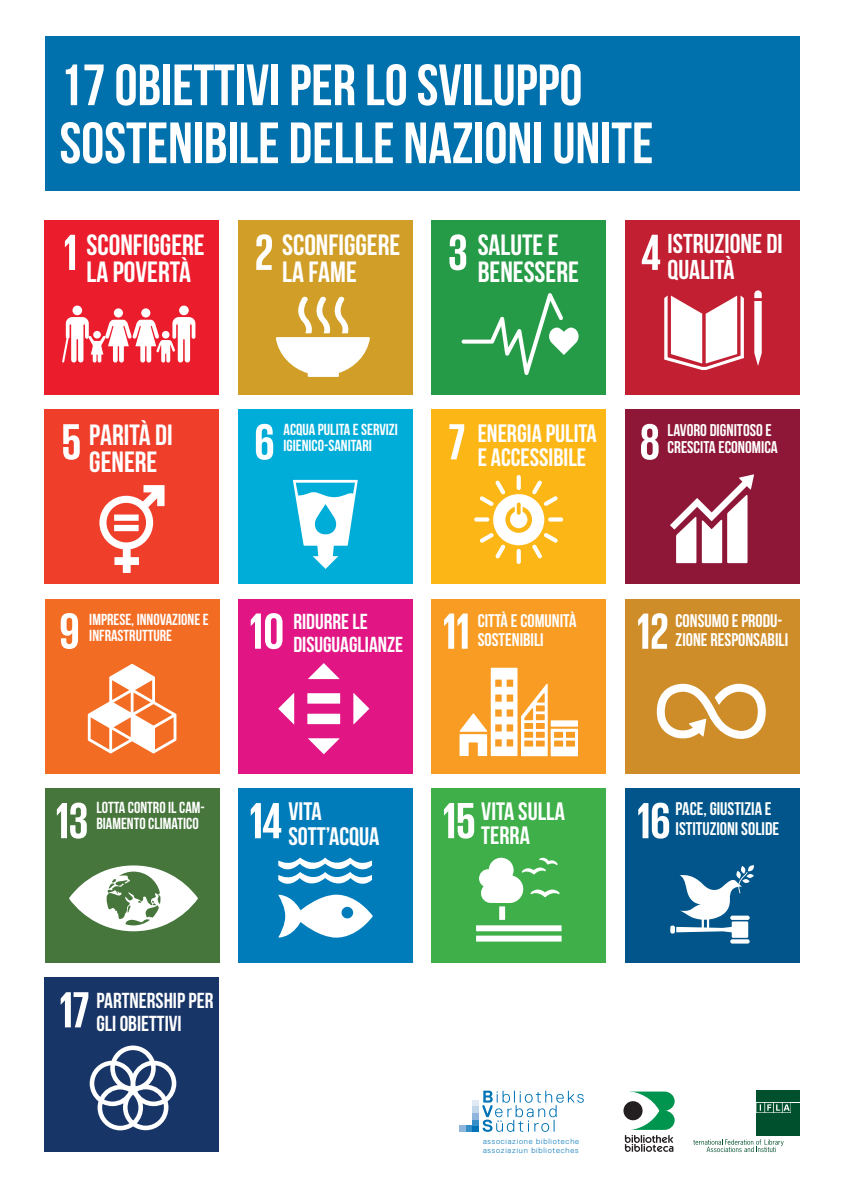
<style>
.page{position:relative;width:842px;height:1191px;background:#fff}
.page>*{position:absolute;margin:0;border:0;box-sizing:border-box;transform-origin:0 0}
.t1{font:700 58.1px/58px "Bebas Neue";color:#fff}
.t2{font:700 29.3px/27.1px "Bebas Neue";color:#fff}
.t3{font:700 27.3px/25.2px "Bebas Neue";color:#fff}
.t4{font:700 25.3px/25px "Bebas Neue";color:#fff}
.t5{font:700 25.2px/24.2px "Bebas Neue";color:#fff}
.t6{font:700 21.7px/23px "Bebas Neue";color:#fff}
.t7{font:700 18.3px/19.5px "Bebas Neue";color:#fff}
.t8{font:700 17px/17.3px "Bebas Neue";color:#fff}
.t9{font:700 16px/15.9px "Bebas Neue";color:#fff}
.t10{font:300 7.8px/8.6px "Replica";letter-spacing:.1em;color:#0073b6}
</style>
<div class="page">
<div style="left:45px;top:36px;width:754px;height:155px;background:#0071ad"></div>
<div style="left:625px;top:599px;width:174px;height:174px;background:#cf8d29"></div>
<div style="left:238px;top:220px;width:175px;height:174px;background:#d19f28"></div>
<div style="left:625px;top:409px;width:174px;height:175px;background:#8e1737"></div>
<div style="left:45px;top:409px;width:174px;height:175px;background:#ef3e2a"></div>
<div style="left:625px;top:220px;width:174px;height:174px;background:#c21f32"></div>
<div style="left:238px;top:599px;width:175px;height:174px;background:#e11584"></div>
<div style="left:431px;top:409px;width:175px;height:175px;background:#fcb615"></div>
<div style="left:431px;top:599px;width:175px;height:174px;background:#f89c24"></div>
<div style="left:238px;top:409px;width:175px;height:175px;background:#00add9"></div>
<div style="left:45px;top:599px;width:174px;height:174px;background:#f36c24"></div>
<div style="left:431px;top:220px;width:175px;height:174px;background:#269b47"></div>
<div style="left:45px;top:220px;width:174px;height:174px;background:#eb1c2c"></div>
<div style="left:625px;top:788px;width:174px;height:175px;background:#01558a"></div>
<div style="left:45px;top:977px;width:174px;height:175px;background:#183567"></div>
<div style="left:45px;top:788px;width:174px;height:175px;background:#46763b"></div>
<div style="left:238px;top:788px;width:175px;height:175px;background:#007cbb"></div>
<div style="left:432px;top:788px;width:174px;height:175px;background:#3eaf49"></div>
<svg style="left:657px;top:683px;width:109px;height:56px"></svg>
<svg style="left:276px;top:296px;width:94px;height:81px"></svg>
<svg style="left:670px;top:474px;width:84px;height:89px"></svg>
<svg style="left:99px;top:485px;width:66px;height:88px"></svg>
<div style="left:114px;top:514px;width:25px;height:7px;background:#fff"></div>
<div style="left:114px;top:525px;width:25px;height:6px;background:#fff"></div>
<svg style="left:90px;top:1045px;width:86px;height:85px"></svg>
<svg style="left:459px;top:668px;width:119px;height:88px"></svg>
<svg style="left:69px;top:865px;width:129px;height:66px"></svg>
<svg style="left:293px;top:480px;width:65px;height:89px"></svg>
<div style="left:499px;top:906px;width:6px;height:14px;background:#fff"></div>
<div style="left:476px;top:925px;width:86px;height:6px;background:#fff"></div>
<div style="left:476px;top:935px;width:86px;height:6px;background:#fff"></div>
<svg style="left:479px;top:857px;width:80px;height:46px"></svg>
<svg style="left:462px;top:293px;width:117px;height:82px"></svg>
<div style="left:179px;top:305px;width:10px;height:10px;background:#fff;border-radius:50%"></div>
<div style="left:141px;top:308px;width:9px;height:9px;background:#fff;border-radius:50%"></div>
<div style="left:114px;top:308px;width:9px;height:9px;background:#fff;border-radius:50%"></div>
<div style="left:72px;top:305px;width:10px;height:10px;background:#fff;border-radius:50%"></div>
<svg style="left:62px;top:317px;width:133px;height:46px"></svg>
<svg style="left:88px;top:664px;width:88px;height:89px"></svg>
<svg style="left:730px;top:939px;width:20px;height:4px"></svg>
<svg style="left:676px;top:865px;width:78px;height:72px"></svg>
<div style="left:670px;top:925px;width:5px;height:8px;background:#fff;border-radius:2px"></div>
<svg style="left:474px;top:517px;width:15px;height:4px"></svg>
<svg style="left:548px;top:517px;width:15px;height:4px"></svg>
<svg style="left:517px;top:549px;width:4px;height:15px"></svg>
<svg style="left:517px;top:475px;width:4px;height:15px"></svg>
<svg style="left:479px;top:480px;width:79px;height:78px"></svg>
<svg style="left:278px;top:894px;width:95px;height:43px"></svg>
<svg style="left:278px;top:857px;width:94px;height:27px"></svg>
<svg style="left:664px;top:295px;width:80px;height:75px"></svg>
<svg style="left:754px;top:290px;width:8px;height:76px"></svg>
<svg style="left:638px;top:613px;width:29px;height:36px"></svg>
<svg style="left:256px;top:234px;width:16px;height:36px"></svg>
<svg style="left:641px;top:424px;width:18px;height:36px"></svg>
<svg style="left:63px;top:424px;width:17px;height:36px"></svg>
<svg style="left:638px;top:802px;width:31px;height:36px"></svg>
<svg style="left:642px;top:235px;width:18px;height:35px"></svg>
<svg style="left:251px;top:613px;width:31px;height:36px"></svg>
<svg style="left:61px;top:992px;width:27px;height:35px"></svg>
<svg style="left:449px;top:424px;width:15px;height:35px"></svg>
<svg style="left:444px;top:613px;width:24px;height:35px"></svg>
<svg style="left:57px;top:802px;width:30px;height:36px"></svg>
<svg style="left:256px;top:424px;width:17px;height:36px"></svg>
<svg style="left:251px;top:803px;width:30px;height:35px"></svg>
<svg style="left:444px;top:803px;width:30px;height:35px"></svg>
<svg style="left:61px;top:613px;width:17px;height:36px"></svg>
<svg style="left:449px;top:234px;width:17px;height:36px"></svg>
<svg style="left:65px;top:235px;width:10px;height:35px"></svg>
<div style="left:756px;top:1090px;width:8px;height:11px;background:#00502e"></div>
<div style="left:765px;top:1090px;width:8px;height:11px;background:#00502e"></div>
<div style="left:774px;top:1090px;width:8px;height:11px;background:#00502e"></div>
<div style="left:791px;top:1090px;width:8px;height:11px;background:#00502e"></div>
<div style="left:783px;top:1090px;width:8px;height:11px;background:#00502e"></div>
<div style="left:791px;top:1102px;width:8px;height:10px;background:#00502e"></div>
<svg style="left:756px;top:1102px;width:35px;height:10px"></svg>
<div style="left:756px;top:1113px;width:8px;height:22px;background:#00502e"></div>
<div style="left:765px;top:1113px;width:8px;height:22px;background:#00502e"></div>
<div style="left:774px;top:1113px;width:8px;height:22px;background:#00502e"></div>
<div style="left:791px;top:1113px;width:8px;height:22px;background:#00502e"></div>
<div style="left:783px;top:1113px;width:8px;height:22px;background:#00502e"></div>
<svg style="left:693px;top:1139px;width:91px;height:13px"></svg>
<div style="left:307px;top:713px;width:33px;height:11px;background:#fff"></div>
<div style="left:307px;top:693px;width:33px;height:10px;background:#fff"></div>
<svg style="left:308px;top:663px;width:31px;height:16px"></svg>
<svg style="left:353px;top:693px;width:16px;height:31px"></svg>
<svg style="left:308px;top:738px;width:31px;height:16px"></svg>
<svg style="left:278px;top:693px;width:16px;height:31px"></svg>
<svg style="left:466px;top:1090px;width:118px;height:41px"></svg>
<div style="left:459px;top:1125px;width:7px;height:6px;background:#8fb5dc"></div>
<div style="left:472px;top:1106px;width:6px;height:7px;background:#c3d7ec"></div>
<svg style="left:623px;top:1091px;width:52px;height:60px"></svg>
<h1 class="t1" style="left:60px;top:55px;width:595px">17 OBIETTIVI PER LO SVILUPPO<br>SOSTENIBILE DELLE NAZIONI UNITE</h1>
<h2 class="t2" style="left:86px;top:231px;width:120px">SCONFIGGERE<br>LA POVERTÀ</h2>
<h2 class="t2" style="left:282px;top:231px;width:120px">SCONFIGGERE<br>LA FAME</h2>
<h2 class="t2" style="left:478px;top:231px;width:103px">SALUTE E<br>BENESSERE</h2>
<h3 class="t3" style="left:668px;top:231px;width:117px">ISTRUZIONE DI<br>QUALITÀ</h3>
<h2 class="t2" style="left:89px;top:421px;width:85px">PARITÀ DI<br>GENERE</h2>
<p class="t9" style="left:283px;top:421px;width:116px">ACQUA PULITA E SERVIZI<br>IGIENICO-SANITARI</p>
<p class="t8" style="left:668px;top:421px;width:112px">LAVORO DIGNITOSO E<br>CRESCITA ECONOMICA</p>
<h3 class="t5" style="left:478px;top:421px;width:121px">ENERGIA PULITA<br>E ACCESSIBILE</h3>
<p class="t9" style="left:89px;top:611px;width:121px">IMPRESE, INNOVAZIONE E<br>INFRASTRUTTURE</p>
<h3 class="t6" style="left:293px;top:610px;width:111px">RIDURRE LE<br>DISUGUAGLIANZE</h3>
<p class="t7" style="left:478px;top:610px;width:100px">CITTÀ E COMUNITÀ<br>SOSTENIBILI</p>
<p class="t7" style="left:676px;top:610px;width:114px">CONSUMO E PRODU-<br>ZIONE RESPONSABILI</p>
<p class="t9" style="left:96px;top:799px;width:110px">LOTTA CONTRO IL CAM-<br>BIAMENTO CLIMATICO</p>
<h3 class="t6" style="left:96px;top:988px;width:119px">PARTNERSHIP PER<br>GLI OBIETTIVI</h3>
<h3 class="t4" style="left:288px;top:798px;width:93px">VITA<br>SOTT’ACQUA</h3>
<p class="t7" style="left:675px;top:798px;width:105px">PACE, GIUSTIZIA E<br>ISTITUZIONI SOLIDE</p>
<h3 class="t5" style="left:481px;top:799px;width:85px">VITA SULLA<br>TERRA</h3>
<p class="t10" style="left:483px;top:1137px;width:98px">associazione biblioteche assoziaziun biblioteches</p>
</div>
